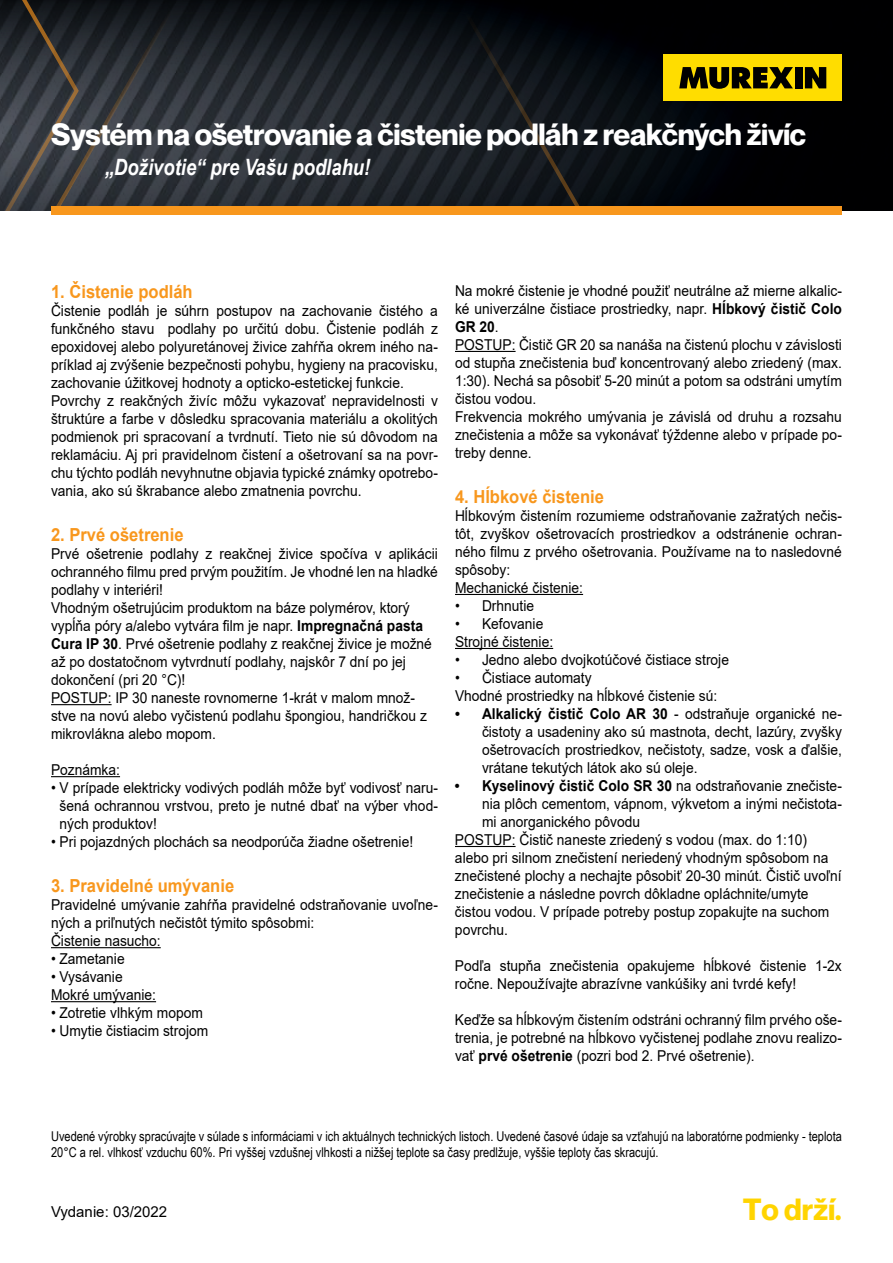
<style>
.page{position:relative;width:893px;height:1263px;background:#fff}
.page>*{position:absolute;margin:0;border:0;box-sizing:border-box;transform-origin:0 0}
.t1{font:700 30px "Neue Montreal";letter-spacing:-.01em;color:#fff}
.t2{font:700 30px "Neue Montreal";color:#ffd400}
.t3{font:italic 700 22.5px "Arial Narrow";color:#fff}
.t4{font:700 18px "Arial";color:#f8971d;scale:.92 1}
.t5{font:15px/18px "Arial";color:#000;scale:.92 1}
.t6{font:700 15px "Arial";color:#000;scale:.92 1}
.t7{font:15px "Arial";color:#000}
.t8{font:13.5px/16.2px "Arial Narrow";color:#000}
.s1{font-weight:700}
.s2{font-weight:400}
</style>
<div class="page">
<img style="left:79px;top:0;width:814px;height:210px">
<div style="left:664px;top:55px;width:178px;height:46px;background:#fd0"></div>
<div style="left:795px;top:67px;width:7px;height:21px;background:#000"></div>
<svg style="left:805px;top:67px;width:21px;height:21px"></svg>
<svg style="left:679px;top:67px;width:114px;height:22px"></svg>
<svg style="left:79px;top:11px;width:537px;height:195px;background:#1f2329"></svg>
<svg style="left:0;top:0;width:79px;height:210px;background:#37383b"></svg>
<div style="left:51px;top:206px;width:791px;height:8px;background:#f8971d"></div>
<hr style="left:51px;top:704px;width:61px;height:1px;background:#000">
<hr style="left:51px;top:776px;width:69px;height:1px;background:#000">
<hr style="left:51px;top:947px;width:110px;height:1px;background:#000">
<hr style="left:51px;top:1001px;width:105px;height:1px;background:#000">
<hr style="left:455px;top:351px;width:61px;height:1px;background:#000">
<hr style="left:455px;top:594px;width:128px;height:1px;background:#000">
<hr style="left:455px;top:648px;width:98px;height:1px;background:#000">
<hr style="left:455px;top:846px;width:61px;height:1px;background:#000">
<h1 class="t1" style="left:51px;top:116px;width:756px">Systém na ošetrovanie a čistenie podláh z reakčných živíc</h1>
<h2 class="t3" style="left:105px;top:150px;width:267px">„Doživotie“ pre Vašu podlahu!</h2>
<p class="t4" style="left:51px;top:279px;width:156px">1. Čistenie podláh</p>
<p class="t5" style="left:51px;top:302px;width:422px">Čistenie podláh je súhrn postupov na zachovanie čistého a funkčného stavu podlahy po určitú dobu. Čistenie podláh z epoxidovej alebo polyuretánovej živice zahŕňa okrem iného na&shy;príklad aj zvýšenie bezpečnosti pohybu, hygieny na pracovisku, zachovanie úžitkovej hodnoty a opticko-estetickej funkcie.<br>Povrchy z reakčných živíc môžu vykazovať nepravidelnosti v štruktúre a farbe v dôsledku spracovania materiálu a okolitých podmienok pri spracovaní a tvrdnutí. Tieto nie sú dôvodom na reklamáciu. Aj pri pravidelnom čistení a ošetrovaní sa na povr&shy;chu týchto podláh nevyhnutne objavia typické známky opotrebo&shy;vania, ako sú škrabance alebo zmatnenia povrchu.</p>
<p class="t4" style="left:51px;top:522px;width:146px">2. Prvé ošetrenie</p>
<p class="t5" style="left:51px;top:545px;width:422px">Prvé ošetrenie podlahy z reakčnej živice spočíva v aplikácii ochranného filmu pred prvým použitím. Je vhodné len na hladké podlahy v interiéri!<br>Vhodným ošetrujúcim produktom na báze polymérov, ktorý vypĺňa póry a/alebo vytvára film je napr. <span class="s1">Impregnačná pasta Cura IP 30</span>. Prvé ošetrenie podlahy z reakčnej živice je možné až po dostatočnom vytvrdnutí podlahy, najskôr 7 dní po jej dokončení (pri 20 °C)!<br>POSTUP: IP 30 naneste rovnomerne 1-krát v malom množ&shy;stve na novú alebo vyčistenú podlahu špongiou, handričkou z mikrovlákna alebo mopom.</p>
<p class="t5" style="left:51px;top:761px;width:77px">Poznámka:</p>
<p class="t5" style="left:60px;top:779px;width:413px;text-align:justify;text-indent:-9px">• V prípade elektricky vodivých podláh môže byť vodivosť naru&shy;šená ochrannou vrstvou, preto je nutné dbať na výber vhod&shy;ných produktov!</p>
<p class="t5" style="left:51px;top:833px;width:395px">• Pri pojazdných plochách sa neodporúča žiadne ošetrenie!</p>
<p class="t4" style="left:51px;top:873px;width:201px">3. Pravidelné umývanie</p>
<p class="t5" style="left:51px;top:896px;width:422px">Pravidelné umývanie zahŕňa pravidelné odstraňovanie uvoľne&shy;ných a priľnutých nečistôt týmito spôsobmi:<br>Čistenie nasucho:</p>
<p class="t5" style="left:51px;top:950px;width:82px">• Zametanie</p>
<p class="t5" style="left:51px;top:968px;width:116px">• Vysávanie<br>Mokré umývanie:</p>
<p class="t5" style="left:51px;top:1004px;width:167px">• Zotretie vlhkým mopom</p>
<p class="t5" style="left:51px;top:1022px;width:172px">• Umytie čistiacim strojom</p>
<p class="t5" style="left:455px;top:281px;width:422px">Na mokré čistenie je vhodné použiť neutrálne až mierne alkalic&shy;ké univerzálne čistiace prostriedky, napr. <span class="s1">Hĺbkový čistič Colo GR 20</span>.<br>POSTUP: Čistič GR 20 sa nanáša na čistenú plochu v závislosti od stupňa znečistenia buď koncentrovaný alebo zriedený (max.<br>1:30). Nechá sa pôsobiť 5-20 minút a potom sa odstráni umytím čistou vodou.<br>Frekvencia mokrého umývania je závislá od druhu a rozsahu znečistenia a môže sa vykonávať týždenne alebo v prípade po&shy;treby denne.</p>
<p class="t4" style="left:455px;top:484px;width:164px">4. Hĺbkové čistenie</p>
<p class="t5" style="left:455px;top:506px;width:422px">Hĺbkovým čistením rozumieme odstraňovanie zažratých nečis&shy;tôt, zvyškov ošetrovacích prostriedkov a odstránenie ochran&shy;ného filmu z prvého ošetrovania. Používame na to nasledovné spôsoby:<br>Mechanické čistenie:</p>
<p class="t5" style="left:455px;top:596px;width:88px">• Drhnutie</p>
<p class="t5" style="left:455px;top:614px;width:108px">• Kefovanie<br>Strojné čistenie:</p>
<p class="t5" style="left:455px;top:650px;width:299px">• Jedno alebo dvojkotúčové čistiace stroje</p>
<p class="t5" style="left:455px;top:668px;width:287px">• Čistiace automaty<br>Vhodné prostriedky na hĺbkové čistenie sú:</p>
<p class="t5" style="left:482px;top:704px;width:393px;text-align:justify;text-indent:-27px"><span class="s1">• Alkalický čistič Colo AR 30</span> - odstraňuje organické ne&shy;čistoty a usadeniny ako sú mastnota, decht, lazúry, zvyšky ošetrovacích prostriedkov, nečistoty, sadze, vosk a ďalšie, vrátane tekutých látok ako sú oleje.</p>
<p class="t6" style="left:455px;top:775px;width:422px">• Kyselinový čistič Colo SR 30 <span class="s2">na odstraňovanie znečiste-</span></p>
<p class="t5" style="left:482px;top:794px;width:393px">nia plôch cementom, vápnom, výkvetom a inými nečistota-</p>
<p class="t5" style="left:482px;top:812px;width:173px">mi anorganického pôvodu</p>
<p class="t5" style="left:455px;top:830px;width:384px">POSTUP: Čistič naneste zriedený s vodou (max. do 1:10)</p>
<p class="t5" style="left:455px;top:848px;width:408px">alebo pri silnom znečistení neriedený vhodným spôsobom na</p>
<p class="t5" style="left:455px;top:866px;width:422px">znečistené plochy a nechajte pôsobiť 20-30 minút. Čistič uvoľní</p>
<p class="t5" style="left:455px;top:884px;width:386px">znečistenie a následne povrch dôkladne opláchnite/umyte</p>
<p class="t5" style="left:455px;top:902px;width:408px">čistou vodou. V prípade potreby postup zopakujte na suchom</p>
<p class="t5" style="left:455px;top:920px;width:59px">povrchu.</p>
<p class="t5" style="left:455px;top:956px;width:422px">Podľa stupňa znečistenia opakujeme hĺbkové čistenie 1-2x ročne. Nepoužívajte abrazívne vankúšiky ani tvrdé kefy!</p>
<p class="t5" style="left:455px;top:1010px;width:422px;text-align:justify">Keďže sa hĺbkovým čistením odstráni ochranný film prvého oše&shy;trenia, je potrebné na hĺbkovo vyčistenej podlahe znovu realizo&shy;vať <span class="s1">prvé ošetrenie</span> (pozri bod 2. Prvé ošetrenie).</p>
<p class="t8" style="left:51px;top:1127px;width:792px">Uvedené výrobky spracúvajte v súlade s informáciami v ich aktuálnych technických listoch. Uvedené časové údaje sa vzťahujú na laboratórne podmienky - teplota<br>20°C a rel. vlhkosť vzduchu 60%. Pri vyššej vzdušnej vlhkosti a nižšej teplote sa časy predlžuje, vyššie teploty čas skracujú.</p>
<p class="t7" style="left:51px;top:1201px;width:118px">Vydanie: 03/2022</p>
<h1 class="t2" style="left:743px;top:1190px;width:101px">To drží.</h1>
</div>
